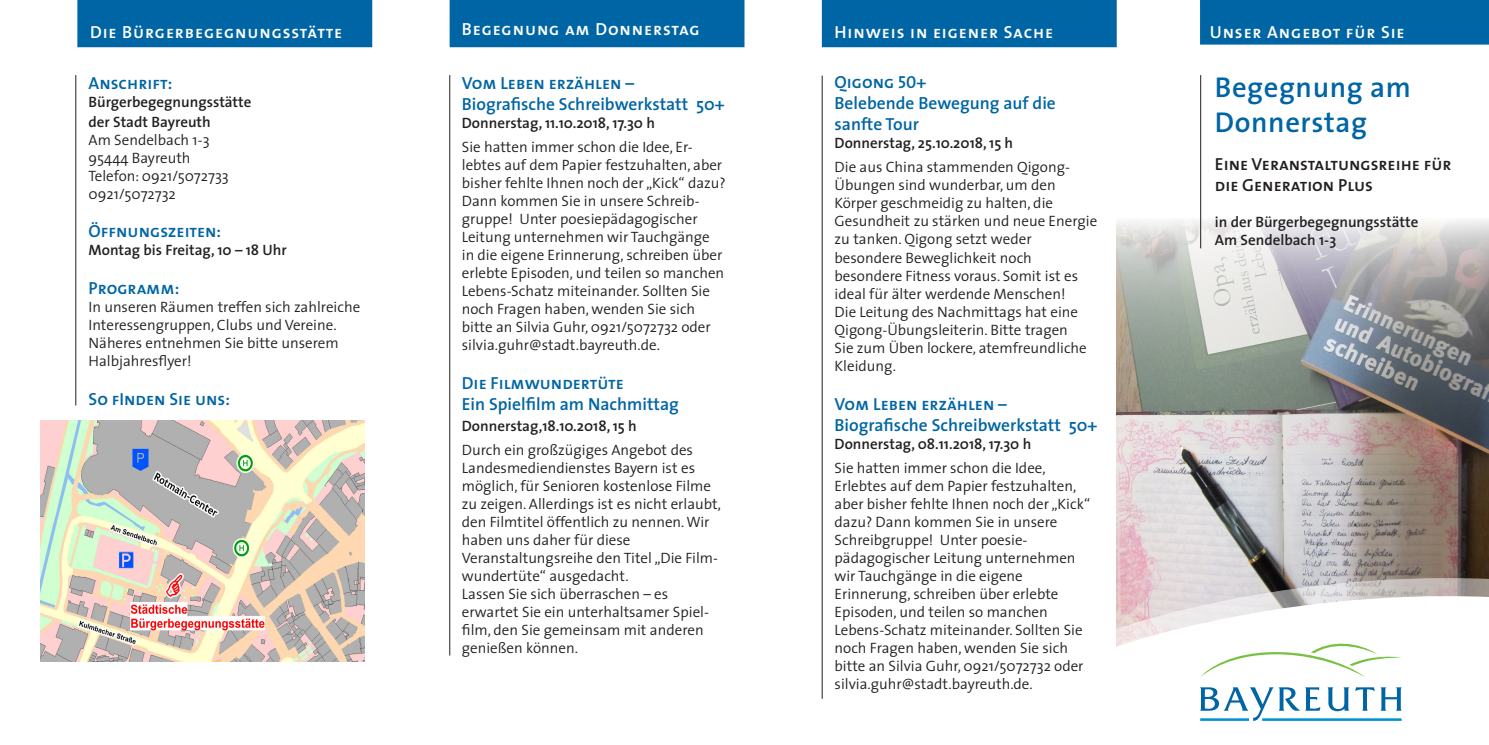
<style>
.page{position:relative;width:1489px;height:745px;background:#fff}
.page>*{position:absolute;margin:0;border:0;box-sizing:border-box;transform-origin:0 0}
.t1{font:600 28.75px "The Sans";letter-spacing:.02em;color:#0065a4}
.t2{font:600 17.5px/21px "The Sans";color:#0065a4}
.t3{font:17.5px "The Sans Semi Bold Caps";color:#0065a4}
.t4{font:17.5px "The Sans Semi Bold Caps";letter-spacing:.05em;color:#fff}
.t5{font:17.5px/21px "The Sans Semi Bold Caps";color:#231f20}
.t6{font:300 15px/18px "The Sans";color:#231f20}
.t7{font:600 15px "The Sans";color:#231f20}
</style>
<div class="page">
<img style="left:1116px;top:218px;width:372px;height:358px">
<div style="left:1200px;top:0;width:288px;height:44px;background:#0065a4"></div>
<div style="left:1199px;top:0;width:289px;height:45px;border:1px solid #0065a4"></div>
<hr style="left:1200px;top:75px;width:1px;height:173px;background:#231f20">
<svg style="left:1116px;top:576px;width:372px;height:11px;background:#bab0b0"></svg>
<svg style="left:1116px;top:587px;width:372px;height:134px"></svg>
<svg style="left:1199px;top:638px;width:202px;height:38px"></svg>
<svg style="left:1380px;top:687px;width:21px;height:23px"></svg>
<svg style="left:1327px;top:687px;width:47px;height:23px"></svg>
<hr style="left:1262px;top:717px;width:139px;height:3px;background:#0093d0">
<svg style="left:1199px;top:687px;width:121px;height:33px"></svg>
<div style="left:822px;top:1px;width:294px;height:46px;background:#0065a4"></div>
<div style="left:821px;top:0;width:295px;height:47px;border:1px solid #0065a4"></div>
<div style="left:450px;top:1px;width:293px;height:46px;background:#0065a4"></div>
<div style="left:449px;top:0;width:295px;height:47px;border:1px solid #0065a4"></div>
<div style="left:78px;top:1px;width:293px;height:46px;background:#0065a4"></div>
<div style="left:77px;top:0;width:295px;height:47px;border:1px solid #0065a4"></div>
<hr style="left:75px;top:75px;width:1px;height:330px;background:#231f20">
<hr style="left:449px;top:75px;width:1px;height:580px;background:#231f20">
<hr style="left:821px;top:75px;width:1px;height:623px;background:#231f20">
<img style="left:40px;top:420px;width:324px;height:241px">
<p class="t4" style="left:90px;top:21px;width:254px">Die Bürgerbegegnungsstätte</p>
<p class="t4" style="left:462px;top:18px;width:239px">Begegnung am Donnerstag</p>
<p class="t3" style="left:88px;top:72px;width:85px">Anschrift:</p>
<p class="t7" style="left:88px;top:92px;width:164px">Bürgerbegegnungsstätte</p>
<p class="t7" style="left:88px;top:112px;width:124px">der Stadt Bayreuth</p>
<p class="t6" style="left:88px;top:131px;width:123px">Am Sendelbach 1-3</p>
<p class="t6" style="left:88px;top:149px;width:103px">95444 Bayreuth</p>
<p class="t6" style="left:88px;top:167px;width:142px">Telefon: 0921/5072733</p>
<p class="t6" style="left:88px;top:185px;width:89px">0921/5072732</p>
<p class="t3" style="left:88px;top:220px;width:134px">Öffnungszeiten:</p>
<p class="t7" style="left:88px;top:240px;width:200px">Montag bis Freitag, 10 – 18 Uhr</p>
<p class="t3" style="left:88px;top:277px;width:92px">Programm:</p>
<p class="t6" style="left:88px;top:298px;width:273px">In unseren Räumen treffen sich zahlreiche Interessengruppen, Clubs und Vereine.<br>Näheres entnehmen Sie bitte unserem Halbjahresflyer!</p>
<p class="t3" style="left:88px;top:388px;width:143px">So fInden Sie uns:</p>
<p class="t3" style="left:462px;top:72px;width:174px">Vom Leben erzählen –</p>
<p class="t2" style="left:462px;top:93px;width:264px">Biografische Schreibwerkstatt 50+</p>
<p class="t7" style="left:462px;top:113px;width:195px">Donnerstag, 11.10.2018, 17.30 h</p>
<p class="t6" style="left:462px;top:138px;width:265px">Sie hatten immer schon die Idee, Er&shy;lebtes auf dem Papier festzuhalten, aber bisher fehlte Ihnen noch der „Kick“ dazu?<br>Dann kommen Sie in unsere Schreib&shy;gruppe! Unter poesiepädagogischer Leitung unternehmen wir Tauchgänge in die eigene Erinnerung, schreiben über erlebte Episoden, und teilen so manchen Lebens-Schatz miteinander. Sollten Sie noch Fragen haben, wenden Sie sich bitte an Silvia Guhr, 0921/5072732 oder silvia.guhr@stadt.bayreuth.de.</p>
<p class="t3" style="left:462px;top:372px;width:163px">Die Filmwundertüte</p>
<p class="t2" style="left:462px;top:393px;width:219px">Ein Spielfilm am Nachmittag</p>
<p class="t7" style="left:462px;top:416px;width:176px">Donnerstag,18.10.2018, 15 h</p>
<p class="t6" style="left:462px;top:441px;width:261px">Durch ein großzügiges Angebot des Landesmediendienstes Bayern ist es möglich, für Senioren kostenlose Filme zu zeigen. Allerdings ist es nicht erlaubt, den Filmtitel öffentlich zu nennen. Wir haben uns daher für diese</p>
<p class="t6" style="left:462px;top:549px;width:258px">Veranstaltungsreihe den Titel „Die Film&shy;wundertüte“ ausgedacht.</p>
<p class="t6" style="left:462px;top:585px;width:208px">Lassen Sie sich überraschen – es</p>
<p class="t6" style="left:462px;top:603px;width:249px">erwartet Sie ein unterhaltsamer Spiel&shy;film, den Sie gemeinsam mit anderen genießen können.</p>
<p class="t4" style="left:834px;top:21px;width:220px">Hinweis in eigener Sache</p>
<p class="t3" style="left:834px;top:71px;width:93px">Qigong 50+</p>
<p class="t2" style="left:834px;top:93px;width:223px">Belebende Bewegung auf die sanfte Tour</p>
<p class="t7" style="left:834px;top:133px;width:180px">Donnerstag, 25.10.2018, 15 h</p>
<p class="t6" style="left:834px;top:158px;width:237px">Die aus China stammenden Qigong-<br>Übungen sind wunderbar, um den</p>
<p class="t6" style="left:834px;top:194px;width:220px">Körper geschmeidig zu halten, die</p>
<p class="t6" style="left:834px;top:212px;width:264px">Gesundheit zu stärken und neue Energie zu tanken. Qigong setzt weder</p>
<p class="t6" style="left:834px;top:248px;width:199px">besondere Beweglichkeit noch</p>
<p class="t6" style="left:834px;top:266px;width:254px">besondere Fitness voraus. Somit ist es ideal für älter werdende Menschen!<br>Die Leitung des Nachmittags hat eine Qigong-Übungsleiterin. Bitte tragen Sie zum Üben lockere, atemfreundliche Kleidung.</p>
<p class="t3" style="left:834px;top:392px;width:174px">Vom Leben erzählen –</p>
<p class="t2" style="left:834px;top:414px;width:264px">Biografische Schreibwerkstatt 50+</p>
<p class="t7" style="left:834px;top:433px;width:198px">Donnerstag, 08.11.2018, 17.30 h</p>
<p class="t6" style="left:834px;top:458px;width:213px">Sie hatten immer schon die Idee,</p>
<p class="t6" style="left:834px;top:476px;width:257px">Erlebtes auf dem Papier festzuhalten, aber bisher fehlte Ihnen noch der „Kick“ dazu? Dann kommen Sie in unsere Schreibgruppe! Unter poesie-</p>
<p class="t6" style="left:834px;top:548px;width:242px">pädagogischer Leitung unternehmen wir Tauchgänge in die eigene</p>
<p class="t6" style="left:834px;top:584px;width:225px">Erinnerung, schreiben über erlebte</p>
<p class="t6" style="left:834px;top:602px;width:250px">Episoden, und teilen so manchen Lebens-Schatz miteinander. Sollten Sie noch Fragen haben, wenden Sie sich bitte an Silvia Guhr, 0921/5072732 oder silvia.guhr@stadt.bayreuth.de.</p>
<p class="t4" style="left:1209px;top:20px;width:196px">Unser Angebot für Sie</p>
<p class="t1" style="left:1214px;top:69px;width:197px">Begegnung am</p>
<p class="t1" style="left:1214px;top:103px;width:154px">Donnerstag</p>
<p class="t5" style="left:1214px;top:153px;width:238px">Eine Veranstaltungsreihe für die Generation Plus</p>
<p class="t7" style="left:1214px;top:212px;width:205px">in der Bürgerbegegnungsstätte</p>
<p class="t7" style="left:1214px;top:230px;width:123px">Am Sendelbach 1-3</p>
</div>
